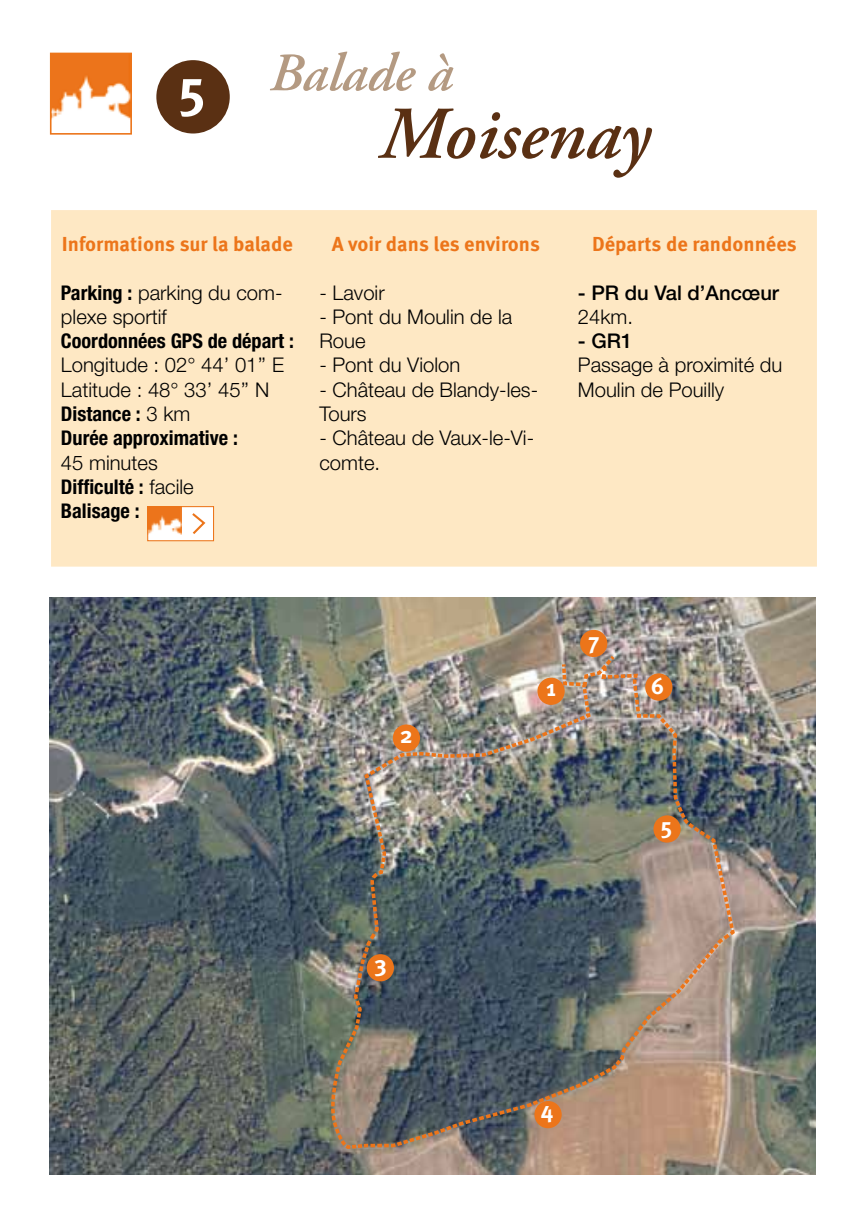
<style>
.page{position:relative;width:868px;height:1225px;background:#fff}
.page>*{position:absolute;margin:0;border:0;box-sizing:border-box;transform-origin:0 0}
.t1{font:italic 600 74.25px "Adobe Garamond Pro";color:#5a3013}
.t2{font:italic 600 54px "Adobe Garamond Pro";color:#b49a82}
.t3{font:700 54px "Meta OT";color:#fff}
.t4{font:700 22.95px "Meta OT";color:#fff}
.t5{font:300 20.25px/24.3px "Helvetica Neue LT Std";color:#000}
.t6{font:700 20.25px "Meta OT";color:#ec751a}
.t7{font:700 condensed 20.25px/24.3px "Helvetica Neue LT Std";color:#000}
.t8{font:500 20.25px "Helvetica Neue LT Std";color:#000}
.s1{font-weight:700;font-stretch:condensed}
.s2{font-weight:300;font-stretch:normal}
</style>
<div class="page">
<img style="left:53px;top:56px;width:76px;height:63px">
<div style="left:50px;top:53px;width:82px;height:82px;border:2px solid #ec751a"></div>
<div style="left:156px;top:60px;width:74px;height:73px;background:#5a3013;border-radius:50%"></div>
<img style="left:50px;top:598px;width:765px;height:576px">
<div style="left:580px;top:630px;width:27px;height:27px;background:#ec751a;border-radius:50%"></div>
<img style="left:330px;top:652px;width:406px;height:12px">
<img style="left:330px;top:664px;width:406px;height:487px">
<div style="left:51px;top:210px;width:765px;height:356px;background:#fee8c4"></div>
<div style="left:148px;top:506px;width:65px;height:35px;background:#fff"></div>
<img style="left:149px;top:508px;width:33px;height:27px">
<div style="left:147px;top:506px;width:67px;height:35px;border:1px solid #ec751a"></div>
<svg style="left:192px;top:513px;width:14px;height:21px"></svg>
<h2 class="t3" style="left:178px;top:56px;width:30px">5</h2>
<h2 class="t2" style="left:269px;top:42px;width:185px">Balade à</h2>
<h1 class="t1" style="left:380px;top:91px;width:271px">Moisenay</h1>
<p class="t6" style="left:62px;top:232px;width:232px">Informations sur la balade</p>
<p class="t5" style="left:61px;top:280px;width:223px"><span class="s1">Parking :</span> parking du com&shy;plexe sportif</p>
<p class="t7" style="left:61px;top:328px;width:234px">Coordonnées GPS de départ :</p>
<p class="t5" style="left:61px;top:353px;width:224px">Longitude : 02° 44’ 01’’ E<br>Latitude : 48° 33’ 45’’ N<br><span class="s1">Distance :</span> 3 km<br><span class="s1">Durée approximative :</span></p>
<p class="t7" style="left:61px;top:450px;width:134px"><span class="s2">45 minutes<br></span>Difficulté : <span class="s2">facile<br></span>Balisage :</p>
<p class="t6" style="left:332px;top:232px;width:210px">A voir dans les environs</p>
<p class="t5" style="left:319px;top:280px;width:67px">- Lavoir</p>
<p class="t5" style="left:319px;top:304px;width:194px">- Pont du Moulin de la<br>Roue</p>
<p class="t5" style="left:319px;top:353px;width:142px">- Pont du Violon</p>
<p class="t5" style="left:319px;top:377px;width:220px">- Château de Blandy-les-<br>Tours</p>
<p class="t5" style="left:319px;top:425px;width:216px">- Château de Vaux-le-Vi&shy;comte.</p>
<p class="t6" style="left:592px;top:232px;width:206px">Départs de randonnées</p>
<p class="t8" style="left:578px;top:280px;width:203px">- PR du Val d’Ancœur</p>
<p class="t5" style="left:578px;top:304px;width:57px">24km.</p>
<p class="t8" style="left:578px;top:329px;width:56px">- GR1</p>
<p class="t5" style="left:578px;top:353px;width:206px">Passage à proximité du<br>Moulin de Pouilly</p>
<p class="t4" style="left:400px;top:721px;width:15px">2</p>
<p class="t4" style="left:546px;top:675px;width:11px">1</p>
<p class="t4" style="left:588px;top:627px;width:13px">7</p>
<p class="t4" style="left:650px;top:673px;width:15px">6</p>
<p class="t4" style="left:660px;top:812px;width:13px">5</p>
<p class="t4" style="left:374px;top:950px;width:14px">3</p>
<p class="t4" style="left:540px;top:1096px;width:14px">4</p>
</div>
